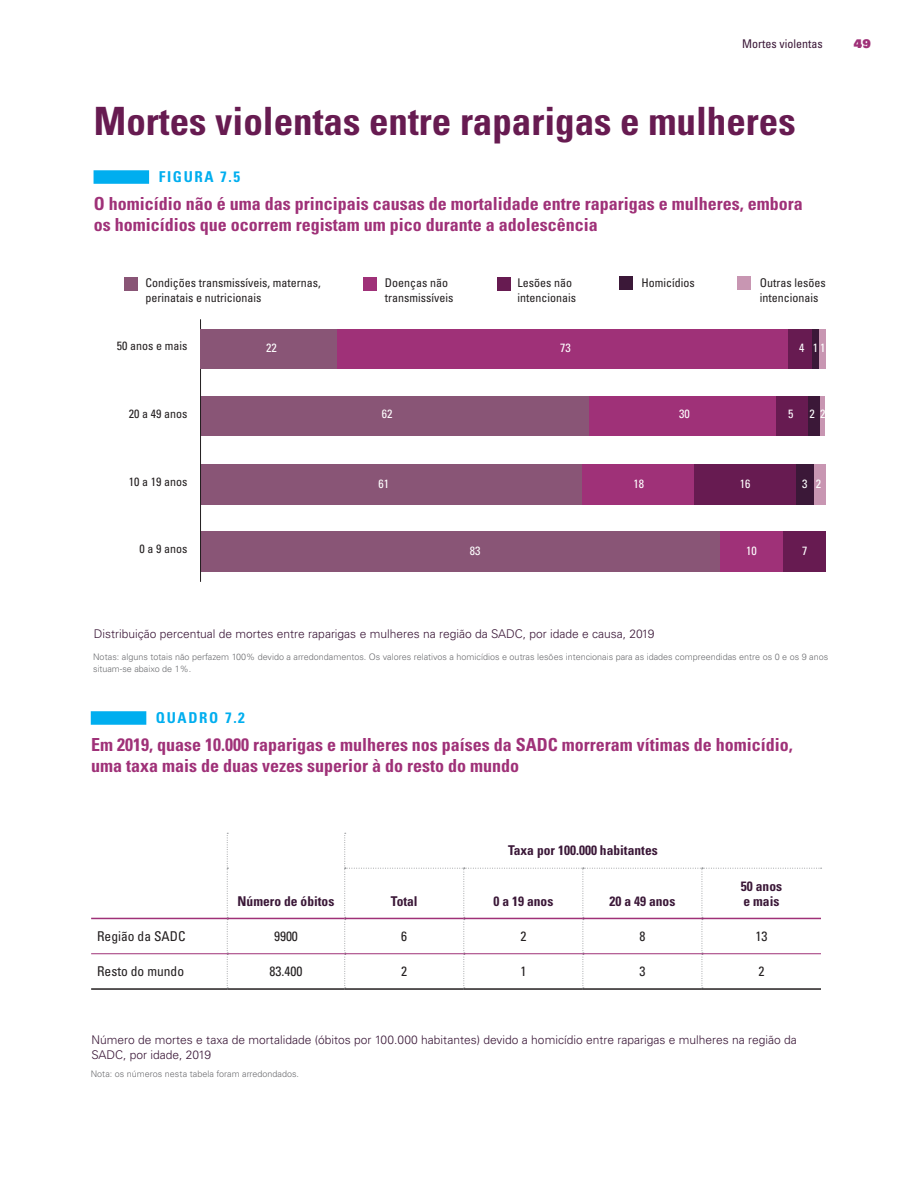
<style>
.page{position:relative;width:918px;height:1188px;background:#fff}
.page>*{position:absolute;margin:0;border:0;box-sizing:border-box;transform-origin:0 0}
.t1{font:700 condensed 39px "Univers LT Std";color:#671b51}
.Paragraph_Text_E{font:700 condensed 18px/21px "Univers LT Std";color:#9f3178}
.Paragraph_Text_E-2{font:700 condensed 15px "Univers LT Std";letter-spacing:.11em;color:#00aeef}
.Text_Size-9{font:700 condensed 13.5px/15px "Univers LT Std";color:#3b1838}
.Paragraph_Text_E-3{font:condensed 13.5px "Univers LT Std";color:#231f20}
.t2{font:300 12px/15px "Univers LT Std";color:#3b1838}
.Paragraph_Text_E-4{font:condensed 12px/15px "Univers LT Std";color:#231f20}
.Paragraph_Text_E-5{font:condensed 12px "Univers LT Std";color:#fff}
.t3{font:condensed 12px "Univers LT Std";color:#3b1838}
.t4{font:12px "Univers LT Std X Black";color:#9f3178}
.t5{font:300 9px/12px "Univers LT Std";color:#6c6d70}
</style>
<div class="page">
<div style="left:94px;top:170px;width:55px;height:14px;background:#00aeef"></div>
<div style="left:819px;top:396px;width:6px;height:40px;background:#c896b2"></div>
<div style="left:814px;top:464px;width:12px;height:40px;background:#c896b2"></div>
<div style="left:808px;top:396px;width:11px;height:40px;background:#3b1838"></div>
<div style="left:795px;top:464px;width:19px;height:40px;background:#3b1838"></div>
<div style="left:776px;top:396px;width:32px;height:40px;background:#671b51"></div>
<div style="left:694px;top:464px;width:101px;height:40px;background:#671b51"></div>
<div style="left:783px;top:532px;width:43px;height:40px;background:#671b51"></div>
<div style="left:589px;top:396px;width:187px;height:40px;background:#9f3178"></div>
<div style="left:582px;top:464px;width:112px;height:40px;background:#9f3178"></div>
<div style="left:719px;top:532px;width:64px;height:40px;background:#9f3178"></div>
<div style="left:200px;top:396px;width:389px;height:40px;background:#895576"></div>
<div style="left:200px;top:464px;width:382px;height:40px;background:#895576"></div>
<div style="left:200px;top:532px;width:519px;height:40px;background:#895576"></div>
<hr style="left:200px;top:319px;width:1px;height:263px;background:#231f20">
<div style="left:91px;top:711px;width:55px;height:14px;background:#00aeef"></div>
<hr style="left:91px;top:988px;width:136px;height:2px;background:#231f20">
<hr style="left:227px;top:988px;width:118px;height:2px;background:#231f20">
<hr style="left:345px;top:988px;width:119px;height:2px;background:#231f20">
<hr style="left:464px;top:988px;width:119px;height:2px;background:#231f20">
<hr style="left:583px;top:988px;width:119px;height:2px;background:#231f20">
<hr style="left:702px;top:988px;width:119px;height:2px;background:#231f20">
<svg style="left:91px;top:833px;width:731px;height:156px"></svg>
<hr style="left:91px;top:918px;width:136px;height:1px;background:#9f3178">
<hr style="left:227px;top:918px;width:118px;height:1px;background:#9f3178">
<hr style="left:345px;top:918px;width:119px;height:1px;background:#9f3178">
<hr style="left:464px;top:918px;width:119px;height:1px;background:#9f3178">
<hr style="left:583px;top:918px;width:119px;height:1px;background:#9f3178">
<hr style="left:702px;top:918px;width:119px;height:1px;background:#9f3178">
<hr style="left:91px;top:953px;width:136px;height:1px;background:#9f3178">
<hr style="left:227px;top:953px;width:118px;height:1px;background:#9f3178">
<hr style="left:345px;top:953px;width:119px;height:1px;background:#9f3178">
<hr style="left:464px;top:953px;width:119px;height:1px;background:#9f3178">
<hr style="left:583px;top:953px;width:119px;height:1px;background:#9f3178">
<hr style="left:702px;top:953px;width:119px;height:1px;background:#9f3178">
<div style="left:125px;top:277px;width:13px;height:13px;background:#895576"></div>
<div style="left:363px;top:277px;width:13px;height:13px;background:#9f3178"></div>
<div style="left:619px;top:277px;width:14px;height:13px;background:#3b1838"></div>
<div style="left:737px;top:277px;width:14px;height:13px;background:#c896b2"></div>
<div style="left:497px;top:277px;width:13px;height:13px;background:#671b51"></div>
<div style="left:812px;top:329px;width:7px;height:39px;background:#3b1838"></div>
<div style="left:788px;top:329px;width:24px;height:39px;background:#671b51"></div>
<div style="left:337px;top:329px;width:451px;height:39px;background:#9f3178"></div>
<div style="left:200px;top:329px;width:137px;height:39px;background:#895576"></div>
<div style="left:819px;top:329px;width:7px;height:39px;background:#c896b2"></div>
<p class="t3" style="left:742px;top:37px;width:82px">Mortes violentas</p>
<p class="t4" style="left:854px;top:36px;width:18px">49</p>
<p class="t1" style="left:94px;top:97px;width:703px">Mortes violentas entre raparigas e mulheres</p>
<p class="Paragraph_Text_E-2" style="left:159px;top:167px;width:83px">FIGURA 7.5</p>
<p class="Paragraph_Text_E" style="left:94px;top:193px;width:710px">O homicídio não é uma das principais causas de mortalidade entre raparigas e mulheres, embora os homicídios que ocorrem registam um pico durante a adolescência</p>
<p class="Paragraph_Text_E-4" style="left:146px;top:275px;width:177px">Condições transmissíveis, maternas, perinatais e nutricionais</p>
<p class="Paragraph_Text_E-4" style="left:385px;top:275px;width:70px">Doenças não transmissíveis</p>
<p class="Paragraph_Text_E-4" style="left:517px;top:275px;width:60px">Lesões não intencionais</p>
<p class="Paragraph_Text_E-4" style="left:760px;top:275px;width:67px">Outras lesões intencionais</p>
<p class="Paragraph_Text_E-4" style="left:641px;top:275px;width:55px">Homicídios</p>
<p class="Paragraph_Text_E-4" style="left:117px;top:338px;width:72px">50 anos e mais</p>
<p class="Paragraph_Text_E-5" style="left:266px;top:340px;width:12px">22</p>
<p class="Paragraph_Text_E-5" style="left:560px;top:340px;width:12px">73</p>
<p class="Paragraph_Text_E-5" style="left:799px;top:340px;width:7px">4</p>
<p class="Paragraph_Text_E-5" style="left:813px;top:340px;width:14px">11</p>
<p class="Paragraph_Text_E-4" style="left:129px;top:406px;width:60px">20 a 49 anos</p>
<p class="Paragraph_Text_E-5" style="left:382px;top:406px;width:12px">62</p>
<p class="Paragraph_Text_E-5" style="left:679px;top:406px;width:12px">30</p>
<p class="Paragraph_Text_E-5" style="left:788px;top:406px;width:7px">5</p>
<p class="Paragraph_Text_E-5" style="left:810px;top:406px;width:17px">2 2</p>
<p class="Paragraph_Text_E-4" style="left:129px;top:474px;width:60px">10 a 19 anos</p>
<p class="Paragraph_Text_E-5" style="left:378px;top:476px;width:12px">61</p>
<p class="Paragraph_Text_E-5" style="left:634px;top:476px;width:12px">18</p>
<p class="Paragraph_Text_E-5" style="left:740px;top:476px;width:12px">16</p>
<p class="Paragraph_Text_E-5" style="left:802px;top:476px;width:7px">3</p>
<p class="Paragraph_Text_E-5" style="left:816px;top:476px;width:7px">2</p>
<p class="Paragraph_Text_E-4" style="left:139px;top:541px;width:49px">0 a 9 anos</p>
<p class="Paragraph_Text_E-5" style="left:470px;top:543px;width:12px">83</p>
<p class="Paragraph_Text_E-5" style="left:746px;top:543px;width:12px">10</p>
<p class="Paragraph_Text_E-5" style="left:802px;top:543px;width:7px">7</p>
<p class="t2" style="left:94px;top:627px;width:562px">Distribuição percentual de mortes entre raparigas e mulheres na região da SADC, por idade e causa, 2019</p>
<p class="t5" style="left:93px;top:651px;width:737px">Notas: alguns totais não perfazem 100% devido a arredondamentos. Os valores relativos a homicídios e outras lesões intencionais para as idades compreendidas entre os 0 e os 9 anos situam-se abaixo de 1%.</p>
<p class="Paragraph_Text_E-2" style="left:156px;top:708px;width:90px">QUADRO 7.2</p>
<p class="Paragraph_Text_E" style="left:91px;top:734px;width:703px">Em 2019, quase 10.000 raparigas e mulheres nos países da SADC morreram vítimas de homicídio, uma taxa mais de duas vezes superior à do resto do mundo</p>
<p class="Text_Size-9" style="left:238px;top:893px;width:98px">Número de óbitos</p>
<p class="Text_Size-9" style="left:508px;top:843px;width:151px">Taxa por 100.000 habitantes</p>
<p class="Text_Size-9" style="left:391px;top:893px;width:28px">Total</p>
<p class="Text_Size-9" style="left:493px;top:893px;width:61px">0 a 19 anos</p>
<p class="Text_Size-9" style="left:609px;top:893px;width:67px">20 a 49 anos</p>
<p class="Text_Size-9" style="left:741px;top:878px;width:43px">50 anos e mais</p>
<p class="Paragraph_Text_E-3" style="left:97px;top:928px;width:90px">Região da SADC</p>
<p class="Paragraph_Text_E-3" style="left:274px;top:928px;width:25px">9900</p>
<p class="Paragraph_Text_E-3" style="left:401px;top:928px;width:7px">6</p>
<p class="Paragraph_Text_E-3" style="left:520px;top:928px;width:7px">2</p>
<p class="Paragraph_Text_E-3" style="left:639px;top:928px;width:7px">8</p>
<p class="Paragraph_Text_E-3" style="left:755px;top:928px;width:13px">13</p>
<p class="Paragraph_Text_E-3" style="left:97px;top:963px;width:88px">Resto do mundo</p>
<p class="Paragraph_Text_E-3" style="left:270px;top:963px;width:34px">83.400</p>
<p class="Paragraph_Text_E-3" style="left:401px;top:963px;width:7px">2</p>
<p class="Paragraph_Text_E-3" style="left:520px;top:963px;width:7px">1</p>
<p class="Paragraph_Text_E-3" style="left:639px;top:963px;width:7px">3</p>
<p class="Paragraph_Text_E-3" style="left:758px;top:963px;width:7px">2</p>
<p class="t2" style="left:92px;top:1032px;width:707px">Número de mortes e taxa de mortalidade (óbitos por 100.000 habitantes) devido a homicídio entre raparigas e mulheres na região da<br>SADC, por idade, 2019</p>
<p class="t5" style="left:91px;top:1068px;width:210px">Nota: os números nesta tabela foram arredondados.</p>
</div>
